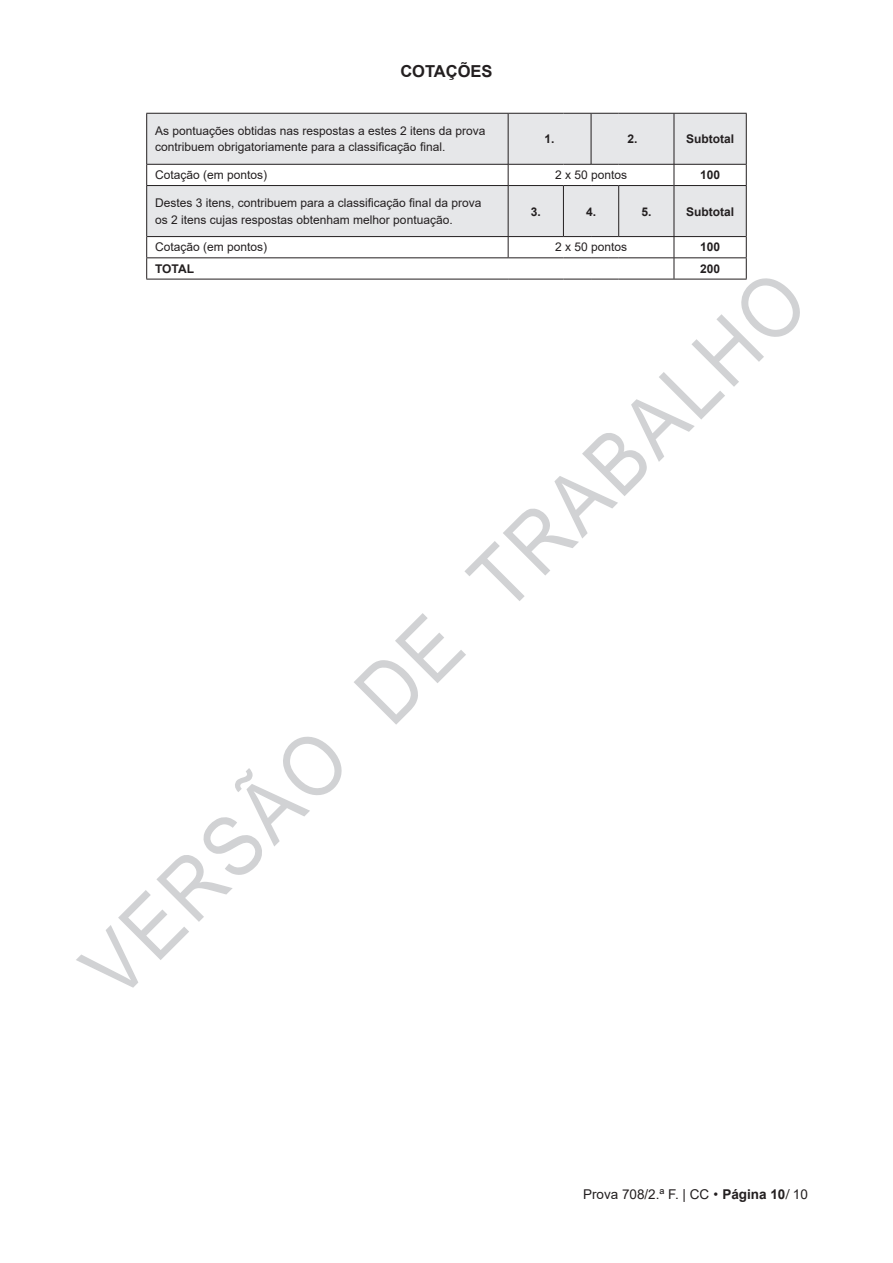
<style>
.page{position:relative;width:893px;height:1263px;background:#fff}
.page>*{position:absolute;margin:0;border:0;box-sizing:border-box;transform-origin:0 0}
.t1{font:84px "Arial";color:#d1d2d4;scale:.9 1}
.t2{font:700 16.5px "Arial";color:#231f20}
.t3{font:13.5px "Arial";color:#231f20}
.t4{font:12px/16.5px "Arial";color:#231f20}
.t5{font:700 12px "Arial";color:#231f20}
.s1{font-weight:700}
</style>
<div class="page">
<svg style="left:146px;top:113px;width:601px;height:167px"></svg>
<hr style="left:619px;top:164px;width:55px;height:1px;background:#231f20">
<h2 class="t2" style="left:400px;top:59px;width:94px">COTAÇÕES</h2>
<p class="t4" style="left:155px;top:122px;width:332px">As pontuações obtidas nas respostas a estes 2 itens da prova contribuem obrigatoriamente para a classificação final.</p>
<p class="t5" style="left:545px;top:131px;width:12px">1.</p>
<p class="t5" style="left:627px;top:131px;width:12px">2.</p>
<p class="t5" style="left:686px;top:131px;width:49px">Subtotal</p>
<p class="t4" style="left:155px;top:167px;width:114px">Cotação (em pontos)</p>
<p class="t4" style="left:555px;top:167px;width:74px">2 x 50 pontos</p>
<p class="t5" style="left:700px;top:167px;width:22px">100</p>
<p class="t4" style="left:155px;top:195px;width:328px">Destes 3 itens, contribuem para a classificação final da prova os 2 itens cujas respostas obtenham melhor pontuação.</p>
<p class="t5" style="left:531px;top:203px;width:12px">3.</p>
<p class="t5" style="left:586px;top:203px;width:12px">4.</p>
<p class="t5" style="left:641px;top:203px;width:12px">5.</p>
<p class="t5" style="left:686px;top:203px;width:49px">Subtotal</p>
<p class="t4" style="left:155px;top:239px;width:114px">Cotação (em pontos)</p>
<p class="t4" style="left:555px;top:239px;width:74px">2 x 50 pontos</p>
<p class="t5" style="left:700px;top:239px;width:22px">100</p>
<p class="t5" style="left:155px;top:260px;width:40px">TOTAL</p>
<p class="t5" style="left:700px;top:260px;width:22px">200</p>
<h1 class="t1" style="left:56px;top:941px;width:1093px;rotate:-45deg">VERSÃO DE TRABALHO</h1>
<p class="t3" style="left:583px;top:1185px;width:226px">Prova 708/2.ª F. | CC • <span class="s1">Página 10</span>/ 10</p>
</div>
